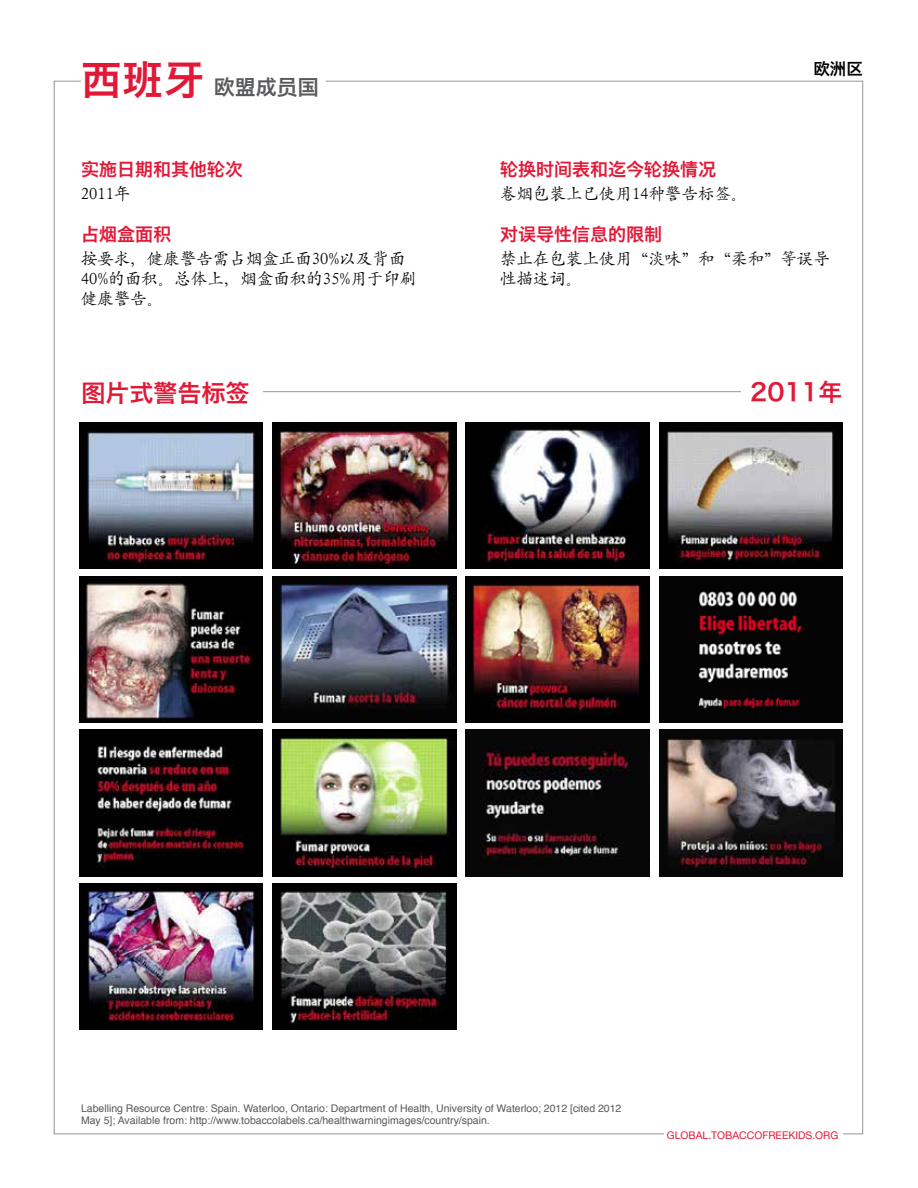
<style>
.page{position:relative;width:918px;height:1188px;background:#fff}
.page>*{position:absolute;margin:0;border:0;box-sizing:border-box;transform-origin:0 0}
.t1{font:40.5px "Hiragino Sans GB W6";color:#e31837}
.t2{font:24px "Hiragino Sans GB W6";color:#e31837}
.t3{font:21px "Hiragino Sans GB W6";color:#58595b}
.t4{font:18px "Hiragino Sans GB W6";color:#e31837}
.t5{font:16.5px/19.8px "SIL Kai Reg Jian";color:#000}
.t6{font:16.5px "Hiragino Sans GB W6";color:#000}
.t7{font:10.5px/12px "Helvetica";color:#58595b}
.t8{font:10.5px "Helvetica Neue";color:#e31837}
</style>
<div class="page">
<hr style="left:191px;top:391px;width:647px;height:1px;background:#939598">
<img style="left:79px;top:422px;width:184px;height:147px">
<img style="left:273px;top:422px;width:183px;height:147px">
<img style="left:466px;top:576px;width:183px;height:147px">
<img style="left:79px;top:576px;width:184px;height:147px">
<img style="left:273px;top:576px;width:183px;height:147px">
<img style="left:466px;top:422px;width:183px;height:147px">
<img style="left:466px;top:730px;width:183px;height:146px">
<img style="left:659px;top:730px;width:184px;height:146px">
<img style="left:79px;top:884px;width:184px;height:146px">
<img style="left:79px;top:730px;width:184px;height:146px">
<img style="left:273px;top:730px;width:183px;height:146px">
<img style="left:659px;top:423px;width:184px;height:146px">
<img style="left:273px;top:884px;width:183px;height:146px">
<img style="left:659px;top:576px;width:184px;height:147px">
<div style="left:82px;top:379px;width:181px;height:27px;background:#fff"></div>
<div style="left:741px;top:378px;width:102px;height:27px;background:#fff"></div>
<h1 class="t1" style="left:81px;top:54px;width:125px">西班牙</h1>
<h3 class="t6" style="left:813px;top:58px;width:51px">欧洲区</h3>
<h3 class="t3" style="left:214px;top:74px;width:106px">欧盟成员国</h3>
<h3 class="t4" style="left:81px;top:158px;width:163px">实施日期和其他轮次</h3>
<h3 class="t5" style="left:81px;top:183px;width:51px">2011年</h3>
<h3 class="t4" style="left:81px;top:222px;width:91px">占烟盒面积</h3>
<h3 class="t5" style="left:81px;top:247px;width:337px">按要求，健康警告需占烟盒正面30%以及背面<br>40%的面积。总体上，烟盒面积的35%用于印刷健康警告。</h3>
<h3 class="t4" style="left:500px;top:158px;width:217px">轮换时间表和迄今轮换情况</h3>
<h3 class="t5" style="left:500px;top:183px;width:249px">卷烟包装上已使用14种警告标签。</h3>
<h3 class="t4" style="left:500px;top:222px;width:163px">对误导性信息的限制</h3>
<h3 class="t5" style="left:500px;top:247px;width:331px">禁止在包装上使用“淡味”和“柔和”等误导性描述词。</h3>
<h2 class="t2" style="left:82px;top:377px;width:169px">图片式警告标签</h2>
<h2 class="t2" style="left:750px;top:376px;width:94px">2011年</h2>
<p class="t7" style="left:81px;top:1103px;width:542px">Labelling Resource Centre: Spain. Waterloo, Ontario: Department of Health, University of Waterloo; 2012 [cited 2012<br>May 5]; Available from: http://www.tobaccolabels.ca/healthwarningimages/country/spain.</p>
<p class="t8" style="left:667px;top:1126px;width:173px">GLOBAL.TOBACCOFREEKIDS.ORG</p>
</div>
